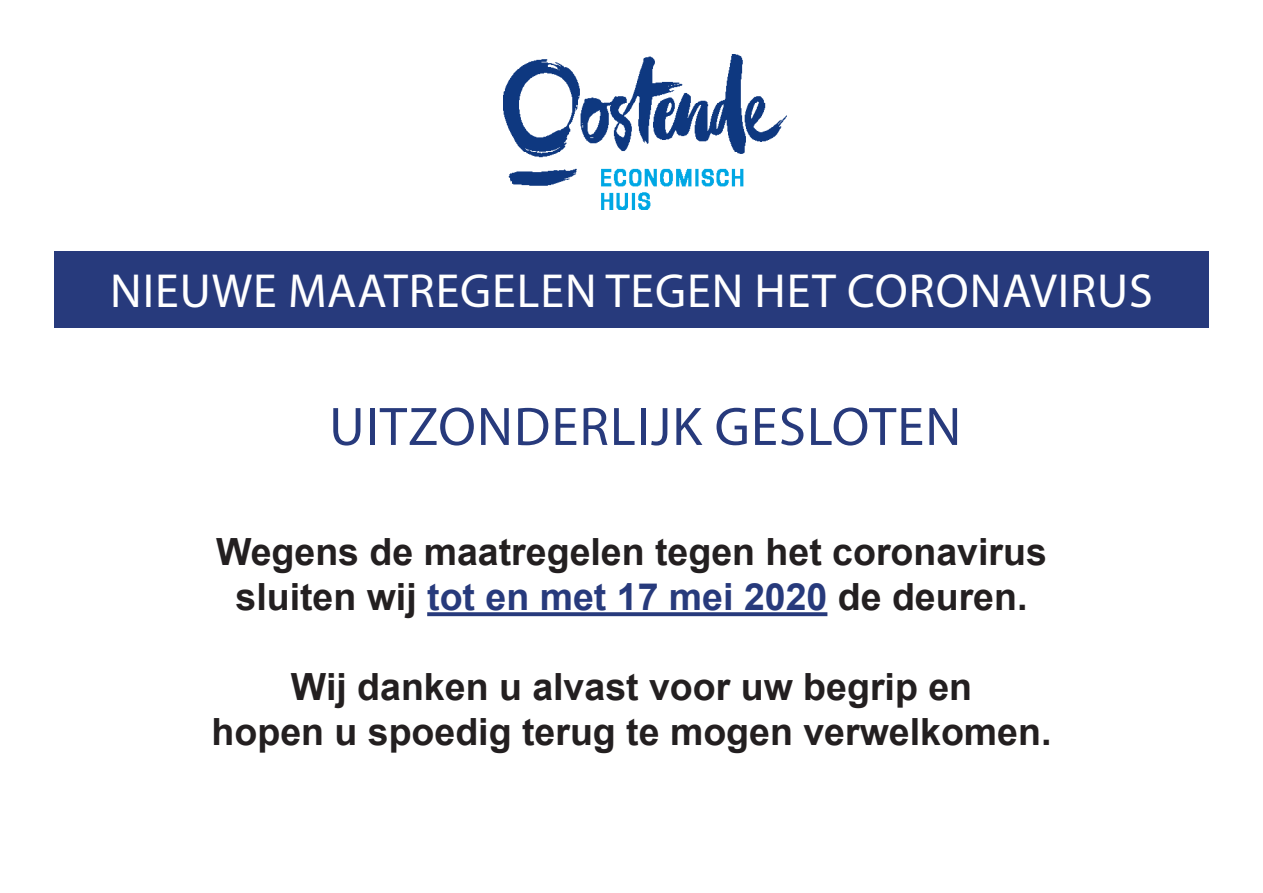
<style>
.page{position:relative;width:1263px;height:893px;background:#fff}
.page>*{position:absolute;margin:0;border:0;box-sizing:border-box;transform-origin:0 0}
.t1{font:54.6px "Myriad Pro";letter-spacing:.02em;color:#273a7c}
.t2{font:48px "Myriad Pro";letter-spacing:.02em;color:#fff}
.t3{font:700 37.5px "Arial";color:#231f20}
.s1{color:#273a7c}
</style>
<div class="page">
<div style="left:54px;top:251px;width:1155px;height:76px;background:#273a7c"></div>
<img style="left:504px;top:54px;width:282px;height:155px">
<svg style="left:427px;top:612px;width:400px;height:4px;fill:#273a7c"></svg>
<p class="t2" style="left:110px;top:261px;width:1044px">NIEUWE MAATREGELEN TEGEN HET CORONAVIRUS</p>
<p class="t1" style="left:329px;top:393px;width:633px">UITZONDERLIJK GESLOTEN</p>
<p class="t3" style="left:216px;top:527px;width:832px">Wegens de maatregelen tegen het coronavirus</p>
<p class="t3" style="left:235px;top:572px;width:793px">sluiten wij <span class="s1">tot en met 17 mei 2020</span> de deuren.</p>
<p class="t3" style="left:291px;top:662px;width:683px">Wij danken u alvast voor uw begrip en</p>
<p class="t3" style="left:212px;top:707px;width:841px">hopen u spoedig terug te mogen verwelkomen.</p>
</div>
